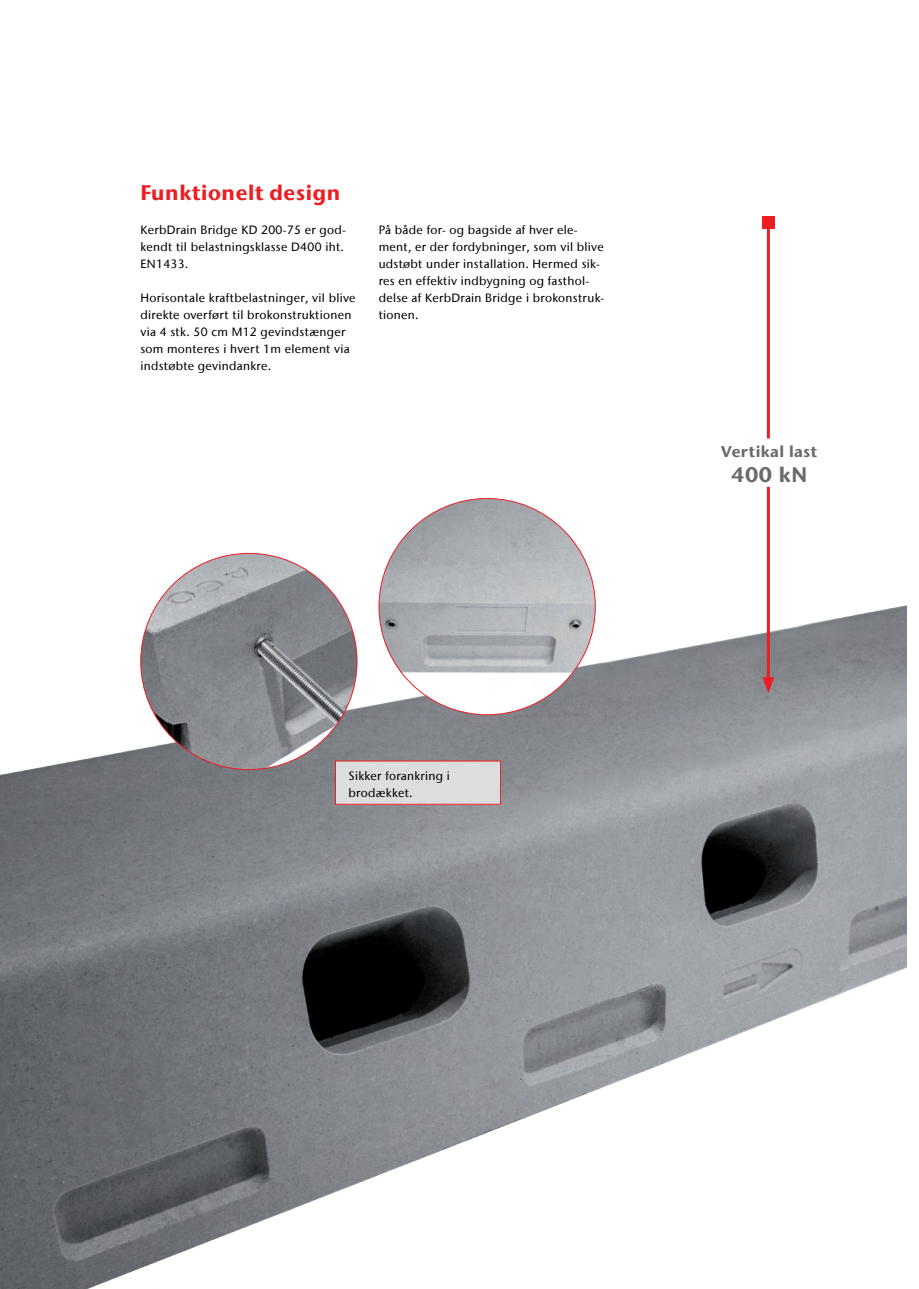
<style>
.page{position:relative;width:919px;height:1289px;background:#fff}
.page>*{position:absolute;margin:0;border:0;box-sizing:border-box;transform-origin:0 0}
.t1{font:700 21px "Stone Sans IIITC Com";letter-spacing:.03em;color:#ee1d23}
.t2{font:700 21px "Stone Sans IIITC Com";color:#6b6b6b}
.t3{font:700 15.75px "Stone Sans IIITC Com";letter-spacing:.025em;color:#6b6b6b}
.t4{font:500 12px/17px "Stone Sans IIITC Com";letter-spacing:.025em;color:#000}
</style>
<div class="page">
<img style="left:0;top:530px;width:906px;height:758px">
<img style="left:141px;top:553px;width:216px;height:216px;border-radius:108px">
<img style="left:379px;top:498px;width:216px;height:216px;border-radius:108px">
<hr style="left:766px;top:223px;width:3px;height:215px;background:#ee1d23">
<div style="left:762px;top:217px;width:12px;height:12px;background:#ee1d23"></div>
<hr style="left:766px;top:487px;width:3px;height:196px;background:#ee1d23">
<svg style="left:762px;top:677px;width:12px;height:16px"></svg>
<div style="left:335px;top:761px;width:165px;height:43px;background:#dcdddf"></div>
<div style="left:335px;top:760px;width:166px;height:44px;border:1px solid #ee1d23"></div>
<h1 class="t1" style="left:140px;top:179px;width:201px">Funktionelt design</h1>
<p class="t4" style="left:140px;top:221px;width:207px">KerbDrain Bridge KD 200-75 er god&shy;kendt til belastningsklasse D400 iht.<br>EN1433.</p>
<p class="t4" style="left:140px;top:289px;width:217px">Horisontale kraftbelastninger, vil blive direkte overført til brokonstruktionen via 4 stk. 50 cm M12 gevindstænger som monteres i hvert 1m element via indstøbte gevindankre.</p>
<p class="t4" style="left:378px;top:221px;width:227px">På både for- og bagside af hver ele&shy;ment, er der fordybninger, som vil blive udstøbt under installation. Hermed sik&shy;res en effektiv indbygning og fasthol&shy;delse af KerbDrain Bridge i brokonstruk&shy;tionen.</p>
<p class="t4" style="left:348px;top:767px;width:103px">Sikker forankring i brodækket.</p>
<h2 class="t3" style="left:721px;top:441px;width:98px">Vertikal last</h2>
<h1 class="t2" style="left:731px;top:461px;width:78px">400 kN</h1>
</div>
